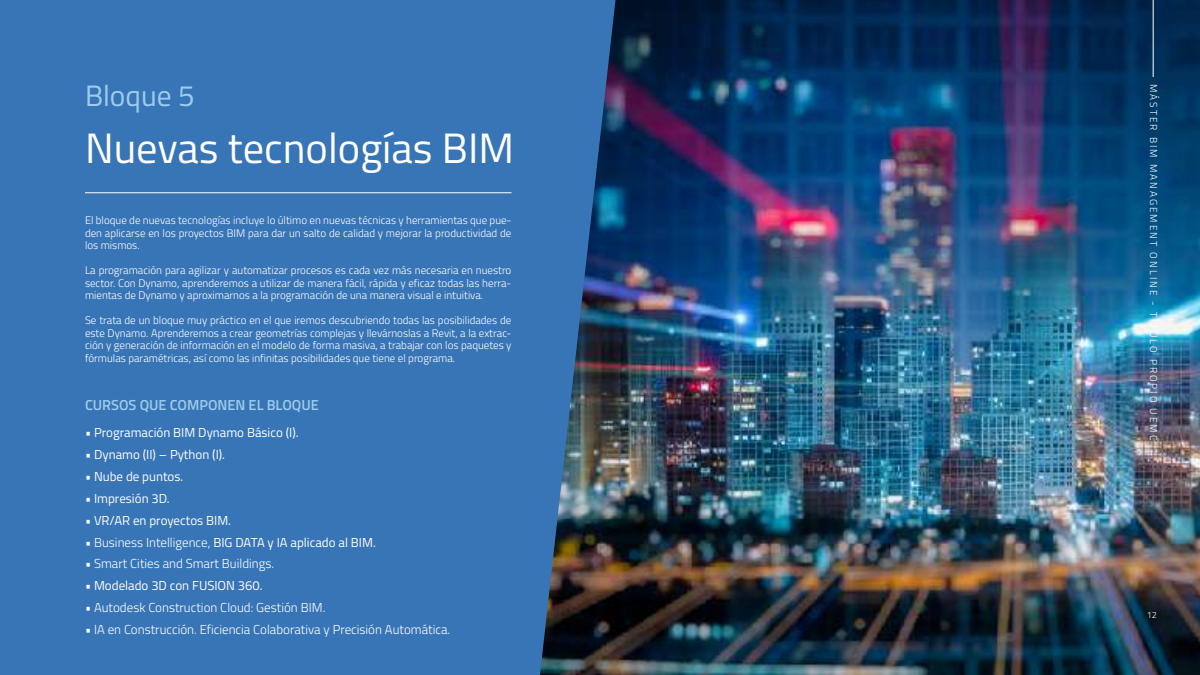
<style>
.page{position:relative;width:1200px;height:675px;background:#fff}
.page>*{position:absolute;margin:0;border:0;box-sizing:border-box;transform-origin:0 0}
.t1{font:42.5px "Titillium Web";color:#fff}
.t2{font:29.5px "Titillium Web";color:#9ecced}
.t3{font:600 14.5px "Titillium Web";color:#9ecced}
.t4{font:13px "Titillium Web";color:#fff}
.t5{font:300 13px "Titillium Web";color:#fff}
.t6{font:300 11px/12.5px "Titillium Web";color:#fff;text-align:justify}
.t7{font:300 10px "Titillium Web";letter-spacing:.2em;color:#fff}
.t8{font:300 9px "Titillium Web";color:#fff}
.s1{font-weight:300}
</style>
<div class="page">
<img style="left:616px;top:0;width:584px;height:675px">
<div style="left:0;top:0;width:616px;height:675px;background:#3875b6"></div>
<hr style="left:85px;top:192px;width:427px;height:1px;background:#fff">
<hr style="left:1153px;top:0;width:1px;height:77px;background:#fff">
<h2 class="t2" style="left:85px;top:74px;width:111px">Bloque 5</h2>
<h1 class="t1" style="left:85px;top:117px;width:431px">Nuevas tecnologías BIM</h1>
<p class="t6" style="left:85px;top:213px;width:428px">El bloque de nuevas tecnologías incluye lo último en nuevas técnicas y herramientas que pue&shy;den aplicarse en los proyectos BIM para dar un salto de calidad y mejorar la productividad de los mismos.</p>
<p class="t6" style="left:85px;top:263px;width:428px">La programación para agilizar y automatizar procesos es cada vez más necesaria en nuestro sector. Con Dynamo, aprenderemos a utilizar de manera fácil, rápida y eficaz todas las herra&shy;mientas de Dynamo y aproximarnos a la programación de una manera visual e intuitiva.</p>
<p class="t6" style="left:85px;top:313px;width:428px">Se trata de un bloque muy práctico en el que iremos descubriendo todas las posibilidades de este Dynamo. Aprenderemos a crear geometrías complejas y llevárnoslas a Revit, a la extrac&shy;ción y generación de información en el modelo de forma masiva, a trabajar con los paquetes y fórmulas paramétricas, así como las infinitas posibilidades que tiene el programa.</p>
<h3 class="t3" style="left:85px;top:394px;width:235px">CURSOS QUE COMPONEN EL BLOQUE</h3>
<p class="t4" style="left:85px;top:422px;width:215px"><span class="s1">•</span> Programación BIM Dynamo Básico (I).</p>
<p class="t4" style="left:85px;top:444px;width:142px"><span class="s1">•</span> Dynamo (II) – Python (I).</p>
<p class="t4" style="left:85px;top:466px;width:100px"><span class="s1">•</span> Nube de puntos.</p>
<p class="t4" style="left:85px;top:488px;width:86px"><span class="s1">•</span> Impresión 3D.</p>
<p class="t4" style="left:85px;top:510px;width:148px"><span class="s1">•</span> VR/AR en proyectos BIM.</p>
<p class="t4" style="left:85px;top:532px;width:292px"><span class="s1">• Business Intelligence,</span> BIG DATA y IA aplicado al BIM.</p>
<p class="t5" style="left:85px;top:555px;width:191px">• Smart Cities and Smart Buildings.</p>
<p class="t4" style="left:85px;top:576px;width:179px"><span class="s1">•</span> Modelado 3D con FUSION 360.</p>
<p class="t5" style="left:85px;top:599px;width:242px">• Autodesk Construction Cloud: Gestión BIM.</p>
<p class="t5" style="left:85px;top:621px;width:367px">• IA en Construcción. Eficiencia Colaborativa y Precisión Automática.</p>
<p class="t7" style="left:1161px;top:84px;width:358px;rotate:90deg">MÁSTER BIM MANAGEMENT ONLINE - TÍTULO PROPIO UEMC</p>
<p class="t8" style="left:1147px;top:608px;width:12px">12</p>
</div>
